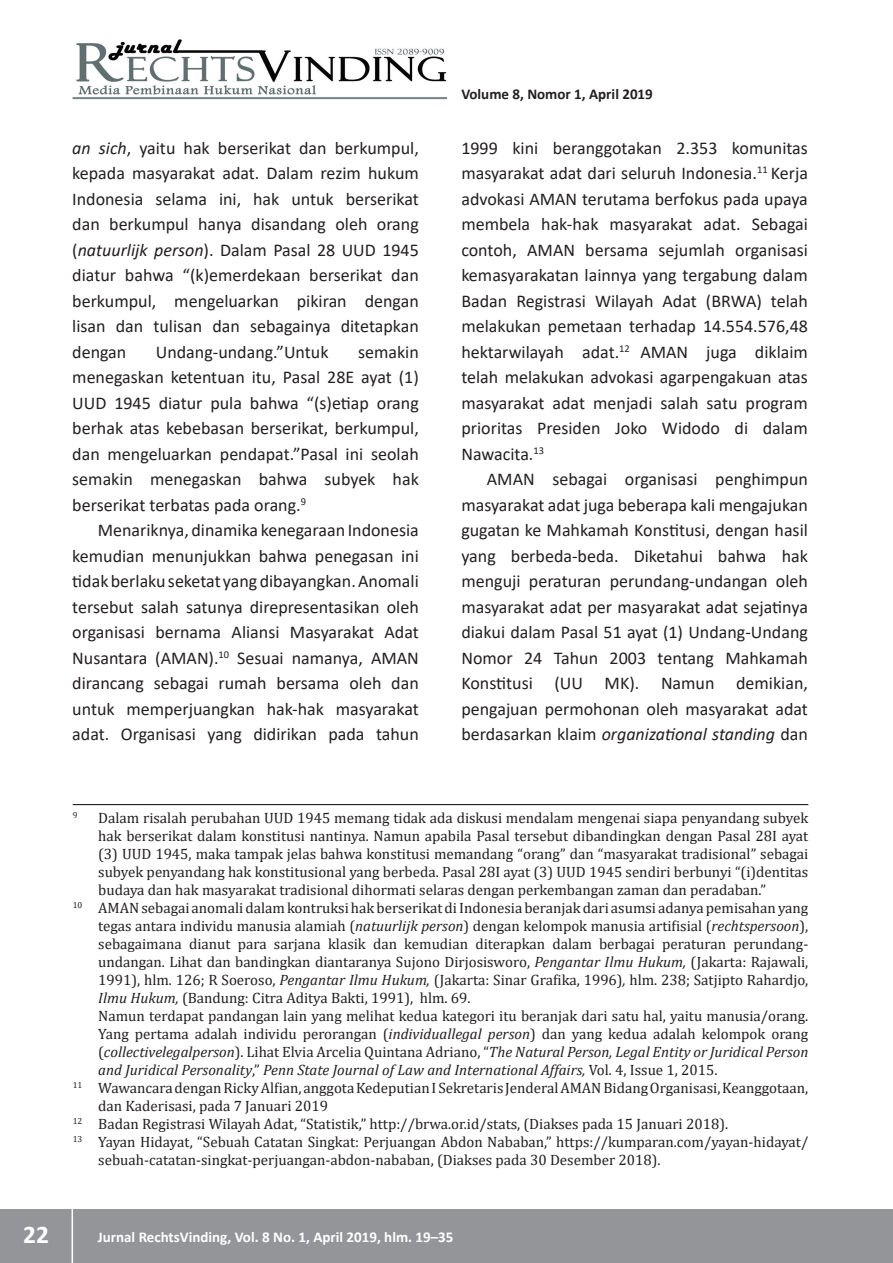
<style>
.page{position:relative;width:893px;height:1263px;background:#fff}
.page>*{position:absolute;margin:0;border:0;box-sizing:border-box;transform-origin:0 0}
.t1{font:700 25.5px "Calibri";color:#fff}
.t2{font:18px/25.5px "Calibri";color:#231f20;text-align:justify}
.t3{font:15px "Cambria";color:#231f20}
.t4{font:italic 15px "Cambria";color:#231f20}
.t5{font:700 15px "Calibri";color:#fff}
.t6{font:700 15px "Calibri";color:#231f20}
.t7{font:8.7px "Cambria";color:#231f20}
.s1{font-style:italic}
.s2{font-style:normal}
</style>
<div class="page">
<div style="left:0;top:1209px;width:893px;height:54px;background:#939598"></div>
<hr style="left:72px;top:1206px;width:1px;height:57px;background:#fff">
<img style="left:72px;top:39px;width:375px;height:60px">
<hr style="left:73px;top:804px;width:735px;height:1px;background:#231f20">
<p class="t2" style="left:72px;top:137px;width:348px"><span class="s1">an sich</span>, yaitu hak berserikat dan berkumpul, kepada masyarakat adat. Dalam rezim hukum Indonesia selama ini, hak untuk berserikat dan berkumpul hanya disandang oleh orang (<span class="s1">natuurlijk person</span>). Dalam Pasal 28 UUD 1945 diatur bahwa “(k)emerdekaan berserikat dan berkumpul, mengeluarkan pikiran dengan lisan dan tulisan dan sebagainya ditetapkan dengan</p>
<p class="t2" style="left:156px;top:341px;width:174px">Undang-undang.”Untuk</p>
<p class="t2" style="left:72px;top:341px;width:348px;text-indent:286px">semakin menegaskan ketentuan itu, Pasal 28E ayat (1)<br>UUD 1945 diatur pula bahwa “(s)etiap orang berhak atas kebebasan berserikat, berkumpul, dan mengeluarkan pendapat.”Pasal ini seolah semakin menegaskan bahwa subyek hak berserikat terbatas pada orang.<sup>9</sup></p>
<p class="t2" style="left:72px;top:519px;width:348px;text-indent:26px">Menariknya, dinamika kenegaraan Indonesia kemudian menunjukkan bahwa penegasan ini tidak berlaku seketat yang dibayangkan. Anomali tersebut salah satunya direpresentasikan oleh organisasi bernama Aliansi Masyarakat Adat Nusantara (AMAN).<sup>10</sup> Sesuai namanya, AMAN dirancang sebagai rumah bersama oleh dan untuk memperjuangkan hak-hak masyarakat adat. Organisasi yang didirikan pada tahun</p>
<p class="t6" style="left:461px;top:88px;width:193px">Volume 8, Nomor 1, April 2019</p>
<p class="t2" style="left:461px;top:137px;width:348px">1999 kini beranggotakan 2.353 komunitas masyarakat adat dari seluruh Indonesia.<sup>11</sup> Kerja advokasi AMAN terutama berfokus pada upaya membela hak-hak masyarakat adat. Sebagai contoh, AMAN bersama sejumlah organisasi kemasyarakatan lainnya yang tergabung dalam Badan Registrasi Wilayah Adat (BRWA) telah melakukan pemetaan terhadap 14.554.576,48 hektarwilayah adat.<sup>12</sup> AMAN juga diklaim telah melakukan advokasi agarpengakuan atas masyarakat adat menjadi salah satu program prioritas Presiden Joko Widodo di dalam Nawacita.<sup>13</sup></p>
<p class="t2" style="left:461px;top:468px;width:348px;text-indent:26px">AMAN sebagai organisasi penghimpun masyarakat adat juga beberapa kali mengajukan gugatan ke Mahkamah Konstitusi, dengan hasil yang berbeda-beda. Diketahui bahwa hak menguji peraturan perundang-undangan oleh masyarakat adat per masyarakat adat sejatinya diakui dalam Pasal 51 ayat (1) Undang-Undang Nomor 24 Tahun 2003 tentang Mahkamah Konstitusi (UU MK). Namun demikian, pengajuan permohonan oleh masyarakat adat berdasarkan klaim <span class="s1">organizational standing</span> dan</p>
<p class="t7" style="left:73px;top:810px;width:6px">9</p>
<p class="t3" style="left:98px;top:809px;width:712px">Dalam risalah perubahan UUD 1945 memang tidak ada diskusi mendalam mengenai siapa penyandang subyek</p>
<p class="t3" style="left:98px;top:827px;width:712px">hak berserikat dalam konstitusi nantinya. Namun apabila Pasal tersebut dibandingkan dengan Pasal 28I ayat</p>
<p class="t3" style="left:98px;top:845px;width:712px">(3) UUD 1945, maka tampak jelas bahwa konstitusi memandang “orang” dan “masyarakat tradisional” sebagai</p>
<p class="t3" style="left:98px;top:863px;width:712px">subyek penyandang hak konstitusional yang berbeda. Pasal 28I ayat (3) UUD 1945 sendiri berbunyi “(i)dentitas</p>
<p class="t3" style="left:98px;top:881px;width:669px">budaya dan hak masyarakat tradisional dihormati selaras dengan perkembangan zaman dan peradaban.”</p>
<p class="t3" style="left:73px;top:899px;width:737px"><sup>10</sup> AMAN sebagai anomali dalam kontruksi hak berserikat di Indonesia beranjak dari asumsi adanya pemisahan yang</p>
<p class="t3" style="left:98px;top:917px;width:712px">tegas antara individu manusia alamiah (<span class="s1">natuurlijk person</span>) dengan kelompok manusia artifisial (<span class="s1">rechtspersoon</span>),</p>
<p class="t3" style="left:98px;top:935px;width:712px">sebagaimana dianut para sarjana klasik dan kemudian diterapkan dalam berbagai peraturan perundang-</p>
<p class="t3" style="left:98px;top:953px;width:712px">undangan. Lihat dan bandingkan diantaranya Sujono Dirjosisworo, <span class="s1">Pengantar Ilmu Hukum,</span> (Jakarta: Rajawali,</p>
<p class="t3" style="left:98px;top:971px;width:712px">1991), hlm. 126; R Soeroso, <span class="s1">Pengantar Ilmu Hukum,</span> (Jakarta: Sinar Grafika, 1996)<span class="s1">,</span> hlm. 238; Satjipto Rahardjo,</p>
<p class="t3" style="left:98px;top:989px;width:374px"><span class="s1">Ilmu Hukum,</span> (Bandung: Citra Aditya Bakti, 1991), hlm. 69.</p>
<p class="t3" style="left:98px;top:1007px;width:712px">Namun terdapat pandangan lain yang melihat kedua kategori itu beranjak dari satu hal, yaitu manusia/orang.</p>
<p class="t3" style="left:98px;top:1025px;width:712px">Yang pertama adalah individu perorangan (<span class="s1">individuallegal person</span>) dan yang kedua adalah kelompok orang</p>
<p class="t4" style="left:98px;top:1043px;width:712px"><span class="s2">(</span>collectivelegalperson<span class="s2">). Lihat Elvia Arcelia Quintana Adriano, “</span>The Natural Person, Legal Entity or Juridical Person</p>
<p class="t4" style="left:98px;top:1061px;width:621px">and Juridical Personality<span class="s2">,”</span> Penn State Journal of Law and International Affairs, <span class="s2">Vol. 4, Issue 1, 2015.</span></p>
<p class="t3" style="left:73px;top:1079px;width:737px"><sup>11</sup> Wawancara dengan Ricky Alfian, anggota Kedeputian I Sekretaris Jenderal AMAN Bidang Organisasi, Keanggotaan,</p>
<p class="t3" style="left:98px;top:1097px;width:231px">dan Kaderisasi, pada 7 Januari 2019</p>
<p class="t3" style="left:73px;top:1115px;width:657px"><sup>12</sup> Badan Registrasi Wilayah Adat, “Statistik,” http://brwa.or.id/stats, (Diakses pada 15 Januari 2018).</p>
<p class="t3" style="left:73px;top:1133px;width:737px"><sup>13</sup> Yayan Hidayat, “Sebuah Catatan Singkat: Perjuangan Abdon Nababan,” https://kumparan.com/yayan-hidayat/</p>
<p class="t3" style="left:98px;top:1151px;width:564px">sebuah-catatan-singkat-perjuangan-abdon-nababan, (Diakses pada 30 Desember 2018).</p>
<h1 class="t1" style="left:23px;top:1224px;width:27px">22</h1>
<p class="t5" style="left:98px;top:1231px;width:357px">Jurnal RechtsVinding, Vol. 8 No. 1, April 2019, hlm. 19–35</p>
</div>
